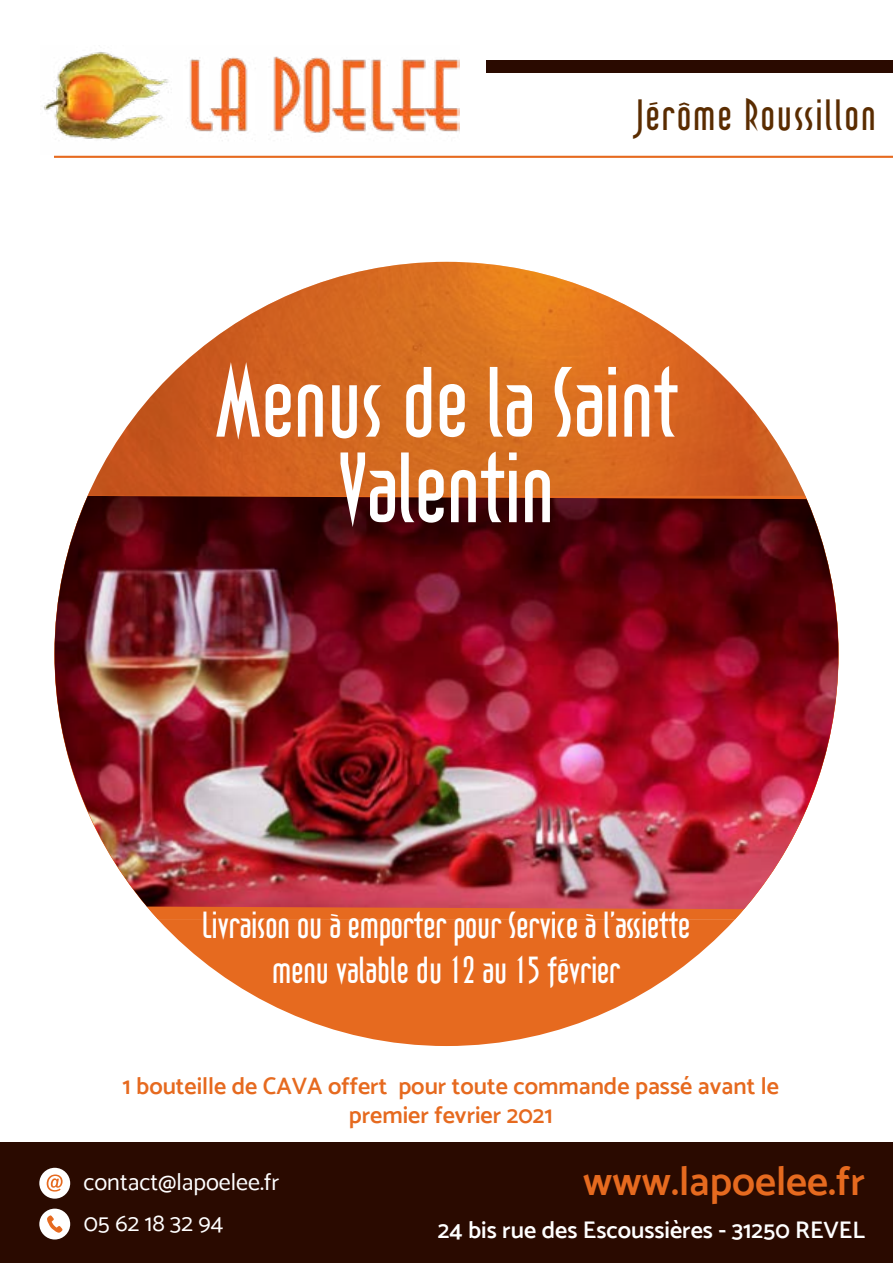
<style>
.page{position:relative;width:893px;height:1263px;background:#fff}
.page>*{position:absolute;margin:0;border:0;box-sizing:border-box;transform-origin:0 0}
.t1{font:99px/85.5px "Deco Tech";color:#fff;text-align:center}
.t2{font:43.5px "Deco Tech";letter-spacing:.05em;color:#5a2c00}
.t3{font:600 41.25px "Catamaran";color:#e66a1f}
.t4{font:37.5px/45px "Deco Tech";color:#fff;text-align:center}
.t5{font:600 24px/28.8px "Catamaran";color:#e66a1f;text-align:center}
.t6{font:600 24px "Catamaran";color:#fff}
.t7{font:24px "Catamaran";color:#fff}
</style>
<div class="page">
<svg style="left:158px;top:919px;width:577px;height:127px;fill:#e66a1f"></svg>
<img style="left:87px;top:262px;width:719px;height:234px">
<div style="left:149px;top:909px;width:595px;height:10px;background:#e66a1f"></div>
<img style="left:55px;top:496px;width:783px;height:413px">
<div style="left:0;top:1142px;width:893px;height:121px;background:#2a0a00"></div>
<div style="left:487px;top:61px;width:406px;height:12px;background:#2a0a00"></div>
<img style="left:44px;top:52px;width:415px;height:89px">
<hr style="left:54px;top:156px;width:839px;height:2px;background:#e66a1f">
<div style="left:39px;top:1208px;width:31px;height:31px;background:#fff;border-radius:50%"></div>
<svg style="left:47px;top:1215px;width:16px;height:18px"></svg>
<div style="left:39px;top:1168px;width:31px;height:31px;background:#fff;border-radius:50%"></div>
<svg style="left:47px;top:1174px;width:16px;height:17px"></svg>
<h2 class="t2" style="left:636px;top:92px;width:241px">Jérôme Roussillon</h2>
<h1 class="t1" style="left:214px;top:363px;width:466px">Menus de la Saint<br>Valentin</h1>
<h3 class="t4" style="left:202px;top:903px;width:489px">Livraison ou à emporter pour Service à l’assiette menu valable du 12 au 15 février</h3>
<p class="t5" style="left:122px;top:1072px;width:658px">1 bouteille de CAVA offert pour toute commande passé avant le premier fevrier 2021</p>
<p class="t7" style="left:83px;top:1167px;width:197px">contact@lapoelee.fr</p>
<p class="t7" style="left:84px;top:1208px;width:141px">05 62 18 32 94</p>
<h3 class="t3" style="left:583px;top:1156px;width:283px">www.lapoelee.fr</h3>
<p class="t6" style="left:438px;top:1215px;width:429px">24 bis rue des Escoussières - 31250 REVEL</p>
</div>
